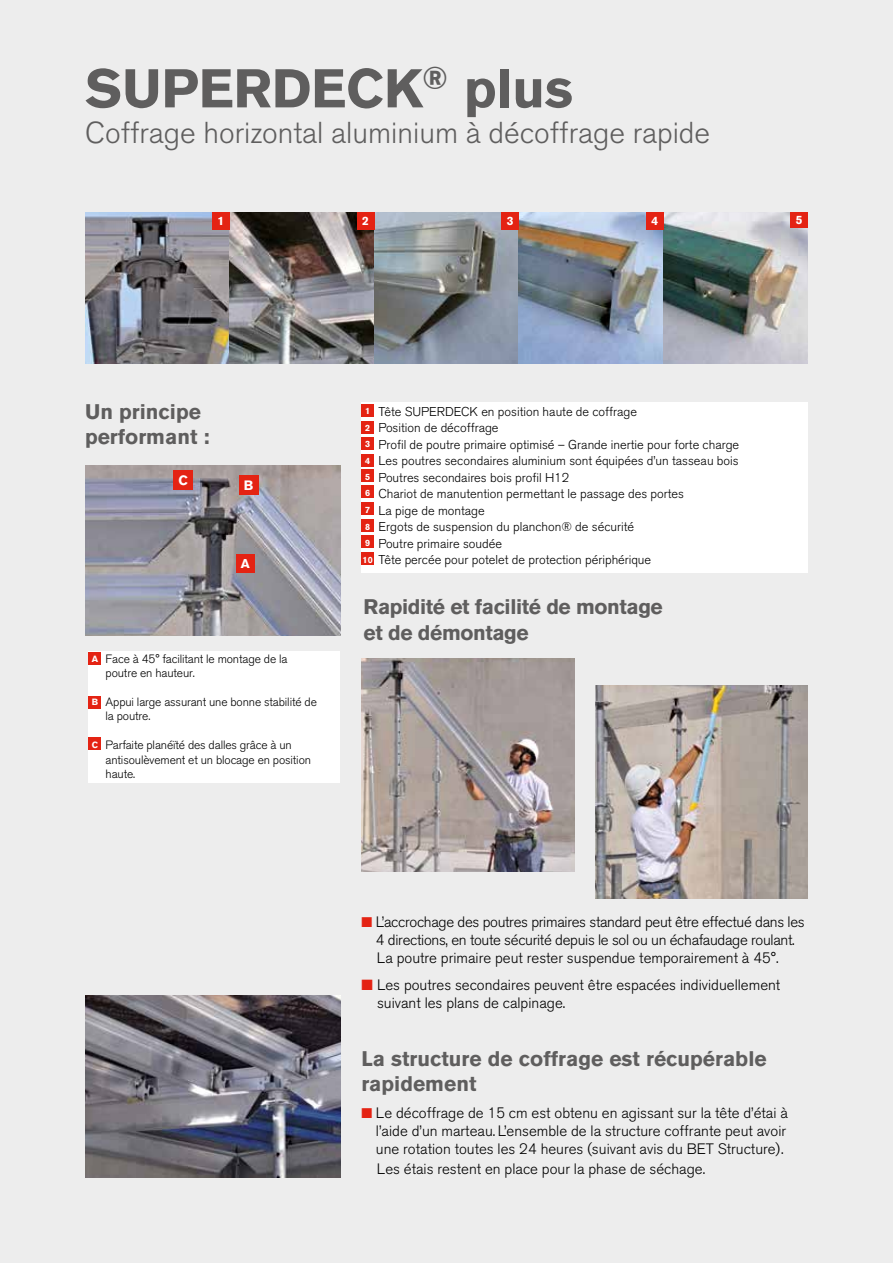
<style>
.page{position:relative;width:893px;height:1263px;background:#ededed}
.page>*{position:absolute;margin:0;border:0;box-sizing:border-box;transform-origin:0 0}
.t1{font:700 54px "Akzidenz Grotesk BQ";color:#5f5e5e}
.t2{font:300 30px "Akzidenz Grotesk BQ";color:#5f5e5e}
.t3{font:700 21px/25.2px "Akzidenz Grotesk BQ";color:#5f5e5e}
.t4{font:700 21px/25.2px "Akzidenz Grotesk BQ";letter-spacing:-.02em;color:#5f5e5e}
.t5{font:300 15px/18px "Akzidenz Grotesk BQ";color:#000}
.t6{font:300 15px/18px "Akzidenz Grotesk BQ";letter-spacing:-.02em;color:#000}
.t7{font:700 13.5px "Akzidenz Grotesk BQ";color:#fff}
.t8{font:300 12.75px/16.5px "Akzidenz Grotesk BQ";color:#000}
.t9{font:700 12.75px "Akzidenz Grotesk BQ";color:#fff}
.t10{font:300 12px/14.4px "Akzidenz Grotesk BQ";letter-spacing:-.01em;color:#000}
.t11{font:700 12px "Akzidenz Grotesk BQ";color:#fff}
.t12{font:700 9px/16.2px "Akzidenz Grotesk BQ";color:#fff;text-align:justify}
.s1{color:#e42313}
</style>
<div class="page">
<div style="left:361px;top:403px;width:447px;height:170px;background:#fff"></div>
<div style="left:361px;top:404px;width:13px;height:13px;background:#e42313"></div>
<div style="left:361px;top:421px;width:13px;height:13px;background:#e42313"></div>
<div style="left:361px;top:437px;width:13px;height:13px;background:#e42313"></div>
<div style="left:361px;top:454px;width:13px;height:13px;background:#e42313"></div>
<div style="left:361px;top:469px;width:13px;height:13px;background:#e42313"></div>
<div style="left:361px;top:485px;width:13px;height:13px;background:#e42313"></div>
<div style="left:361px;top:502px;width:13px;height:13px;background:#e42313"></div>
<div style="left:361px;top:519px;width:13px;height:13px;background:#e42313"></div>
<div style="left:361px;top:535px;width:13px;height:13px;background:#e42313"></div>
<div style="left:361px;top:552px;width:13px;height:13px;background:#e42313"></div>
<img style="left:85px;top:213px;width:723px;height:150px">
<div style="left:213px;top:213px;width:17px;height:17px;background:#e42313"></div>
<div style="left:357px;top:213px;width:17px;height:17px;background:#e42313"></div>
<div style="left:502px;top:213px;width:17px;height:17px;background:#e42313"></div>
<div style="left:646px;top:213px;width:17px;height:17px;background:#e42313"></div>
<div style="left:791px;top:212px;width:17px;height:16px;background:#e42313"></div>
<img style="left:361px;top:659px;width:213px;height:212px">
<img style="left:595px;top:685px;width:213px;height:213px">
<img style="left:85px;top:465px;width:255px;height:170px">
<div style="left:89px;top:651px;width:251px;height:131px;background:#fff"></div>
<div style="left:89px;top:652px;width:12px;height:13px;background:#e42313"></div>
<div style="left:89px;top:696px;width:12px;height:12px;background:#e42313"></div>
<div style="left:89px;top:737px;width:12px;height:13px;background:#e42313"></div>
<div style="left:237px;top:554px;width:18px;height:19px;background:#e42313"></div>
<div style="left:239px;top:476px;width:19px;height:19px;background:#e42313"></div>
<img style="left:85px;top:995px;width:255px;height:183px">
<div style="left:174px;top:470px;width:19px;height:19px;background:#e42313"></div>
<h1 class="t1" style="left:85px;top:57px;width:489px">SUPERDECK<sup>®</sup> plus</h1>
<h2 class="t2" style="left:85px;top:116px;width:627px">Coffrage horizontal aluminium à décoffrage rapide</h2>
<p class="t11" style="left:218px;top:214px;width:8px">1</p>
<p class="t11" style="left:362px;top:214px;width:8px">2</p>
<p class="t11" style="left:507px;top:214px;width:8px">3</p>
<p class="t11" style="left:651px;top:214px;width:8px">4</p>
<p class="t11" style="left:796px;top:213px;width:8px">5</p>
<h3 class="t3" style="left:85px;top:399px;width:126px">Un principe performant :</h3>
<p class="t12" style="left:365px;top:403px;width:7px">1<br>2<br>3</p>
<p class="t12" style="left:365px;top:452px;width:7px">4<br>5<br>6</p>
<p class="t12" style="left:365px;top:501px;width:7px;line-height:17px">7<br>8</p>
<p class="t12" style="left:363px;top:534px;width:12px;line-height:17px">9<br>10</p>
<p class="t8" style="left:378px;top:403px;width:362px">Tête SUPERDECK en position haute de coffrage<br>Position de décoffrage<br>Profil de poutre primaire optimisé – Grande inertie pour forte charge Les poutres secondaires aluminium sont équipées d’un tasseau bois Poutres secondaires bois profil H12<br>Chariot de manutention permettant le passage des portes<br>La pige de montage<br>Ergots de suspension du planchon® de sécurité<br>Poutre primaire soudée<br>Tête percée pour potelet de protection périphérique</p>
<p class="t7" style="left:178px;top:472px;width:11px">C</p>
<p class="t7" style="left:244px;top:478px;width:11px">B</p>
<p class="t9" style="left:241px;top:556px;width:11px">A</p>
<p class="t10" style="left:106px;top:652px;width:183px">Face à 45° facilitant le montage de la poutre en hauteur.</p>
<p class="t10" style="left:106px;top:695px;width:213px">Appui large assurant une bonne stabilité de la poutre.</p>
<p class="t10" style="left:106px;top:738px;width:207px">Parfaite planéïté des dalles grâce à un antisoulèvement et un blocage en position haute.</p>
<p class="t12" style="left:92px;top:650px;width:8px">A</p>
<p class="t12" style="left:92px;top:694px;width:8px">B</p>
<p class="t12" style="left:92px;top:737px;width:8px">C</p>
<h3 class="t4" style="left:364px;top:594px;width:301px">Rapidité et facilité de montage et de démontage</h3>
<p class="t6" style="left:376px;top:913px;width:430px;text-indent:-15px"><span class="s1">■</span> L’accrochage des poutres primaires standard peut être effectué dans les<br>4 directions, en toute sécurité depuis le sol ou un échafaudage roulant.<br>La poutre primaire peut rester suspendue temporairement à 45°.</p>
<p class="t5" style="left:377px;top:976px;width:405px;text-indent:-16px"><span class="s1">■</span> Les poutres secondaires peuvent être espacées individuellement suivant les plans de calpinage.</p>
<h3 class="t3" style="left:361px;top:1046px;width:407px">La structure de coffrage est récupérable rapidement</h3>
<p class="t5" style="left:376px;top:1104px;width:413px;text-align:justify;text-indent:-15px"><span class="s1">■</span> Le décoffrage de 15 cm est obtenu en agissant sur la tête d’étai à l’aide d’un marteau. L’ensemble de la structure coffrante peut avoir une rotation toutes les 24 heures (suivant avis du BET Structure).</p>
<p class="t5" style="left:377px;top:1160px;width:330px">Les étais restent en place pour la phase de séchage.</p>
</div>
